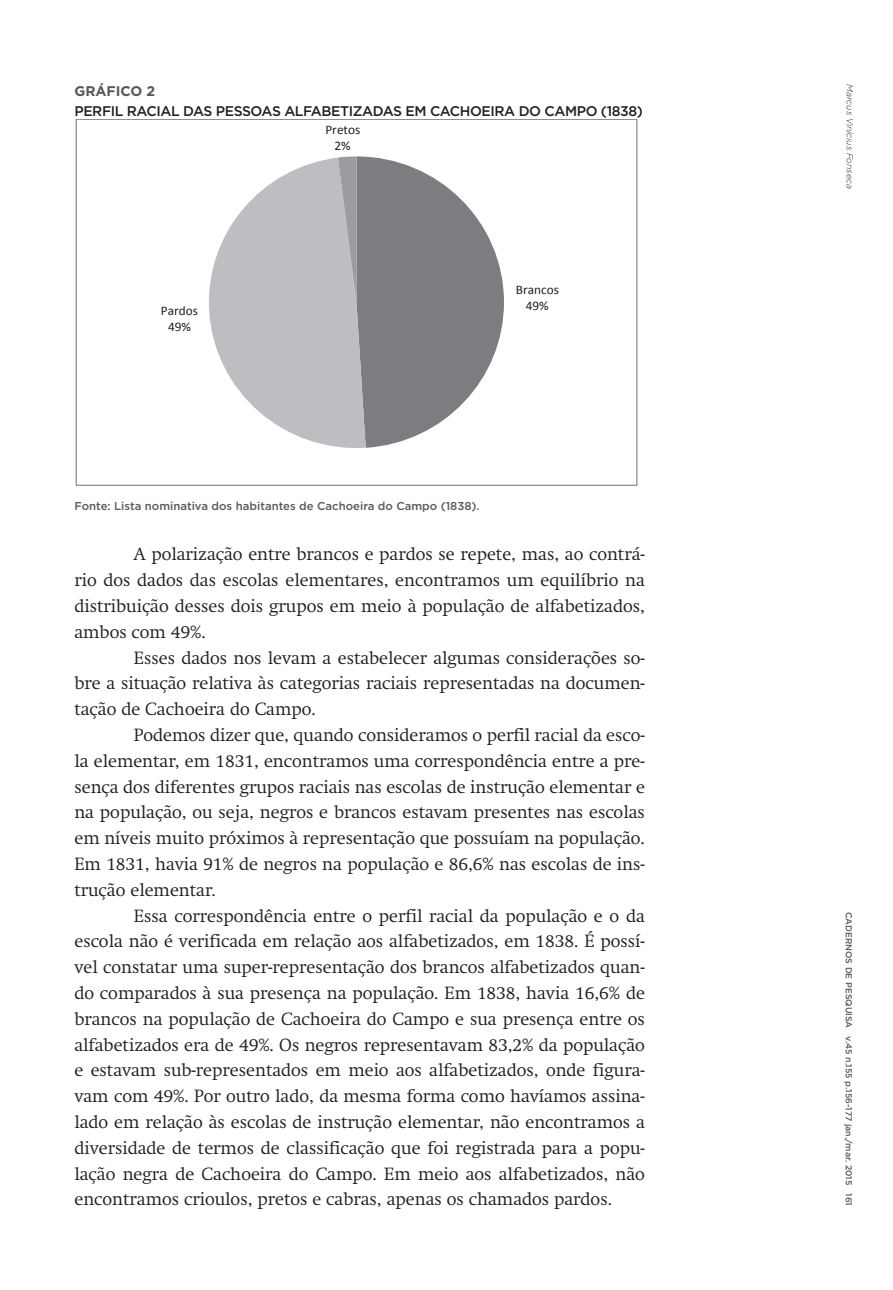
<style>
.page{position:relative;width:893px;height:1290px;background:#fff}
.page>*{position:absolute;margin:0;border:0;box-sizing:border-box;transform-origin:0 0}
.t1{font:300 17.5px/25.7px "Swift";color:#231f20;text-align:justify}
.t2{font:500 14px "Gotham HTF";letter-spacing:-.03em;color:#231f20}
.t3{font:700 14px "Gotham HTF";color:#57585a}
.t4{font:13.12px/15.9px "Calibri";color:#231f20;text-align:center}
.t5{font:500 11.38px "Gotham HTF";color:#57585a}
.t6{font:500 8.75px "Gotham HTF";color:#57585a}
.t7{font:italic 300 8.75px "Gotham HTF";color:#231f20}
</style>
<div class="page">
<svg style="left:209px;top:158px;width:129px;height:289px;fill:#bdbec1"></svg>
<svg style="left:338px;top:156px;width:166px;height:292px"></svg>
<p class="t3" style="left:74px;top:83px;width:82px">GRÁFICO 2</p>
<p class="t2" style="left:74px;top:103px;width:570px">PERFIL RACIAL DAS PESSOAS ALFABETIZADAS EM CACHOEIRA DO CAM PO (1838)</p>
<p class="t4" style="left:161px;top:303px;width:39px">Pardos<br>49%</p>
<p class="t4" style="left:325px;top:121px;width:36px">Pretos<br>2%</p>
<p class="t4" style="left:516px;top:281px;width:45px">Brancos<br>49%</p>
<p class="t5" style="left:74px;top:499px;width:407px">FONTE: LISTA NOMINATIVA DOS HABITANTES DE CACHOEIRA DO CAMPO (1838).</p>
<p class="t1" style="left:74px;top:542px;width:572px;text-indent:60px">A polarização entre brancos e pardos se repete, mas, ao contrá&shy;rio dos dados das escolas elementares, encontramos um equilíbrio na distribuição desses dois grupos em meio à população de alfabetizados, ambos com 49%.</p>
<p class="t1" style="left:74px;top:645px;width:572px;text-indent:60px">Esses dados nos levam a estabelecer algumas considerações so&shy;bre a situação relativa às categorias raciais representadas na documen&shy;tação de Cachoeira do Campo.</p>
<p class="t1" style="left:74px;top:722px;width:572px;text-indent:60px">Podemos dizer que, quando consideramos o perfil racial da esco&shy;la elementar, em 1831, encontramos uma correspondência entre a pre&shy;sença dos diferentes grupos raciais nas escolas de instrução elementar e na população, ou seja, negros e brancos estavam presentes nas escolas em níveis muito próximos à representação que possuíam na população.<br>Em 1831, havia 91% de negros na população e 86,6% nas escolas de ins&shy;trução elementar.</p>
<p class="t1" style="left:74px;top:903px;width:572px;text-indent:60px">Essa correspondência entre o perfil racial da população e o da escola não é verificada em relação aos alfabetizados, em 1838. É possí&shy;vel constatar uma super-representação dos brancos alfabetizados quan&shy;do comparados à sua presença na população. Em 1838, havia 16,6% de brancos na população de Cachoeira do Campo e sua presença entre os alfabetizados era de 49%. Os negros representavam 83,2% da população e estavam sub-representados em meio aos alfabetizados, onde figura&shy;vam com 49%. Por outro lado, da mesma forma como havíamos assina&shy;lado em relação às escolas de instrução elementar, não encontramos a diversidade de termos de classificação que foi registrada para a popu&shy;lação negra de Cachoeira do Campo. Em meio aos alfabetizados, não encontramos crioulos, pretos e cabras, apenas os chamados pardos.</p>
<p class="t7" style="left:855px;top:84px;width:106px;rotate:90deg">Marcus Vinícius Fonseca</p>
<p class="t6" style="left:854px;top:911px;width:295px;rotate:90deg">CADERNOS DE PESQUISA V.45 N.155 P.156-177 JAN./MAR. 2015 161</p>
</div>
